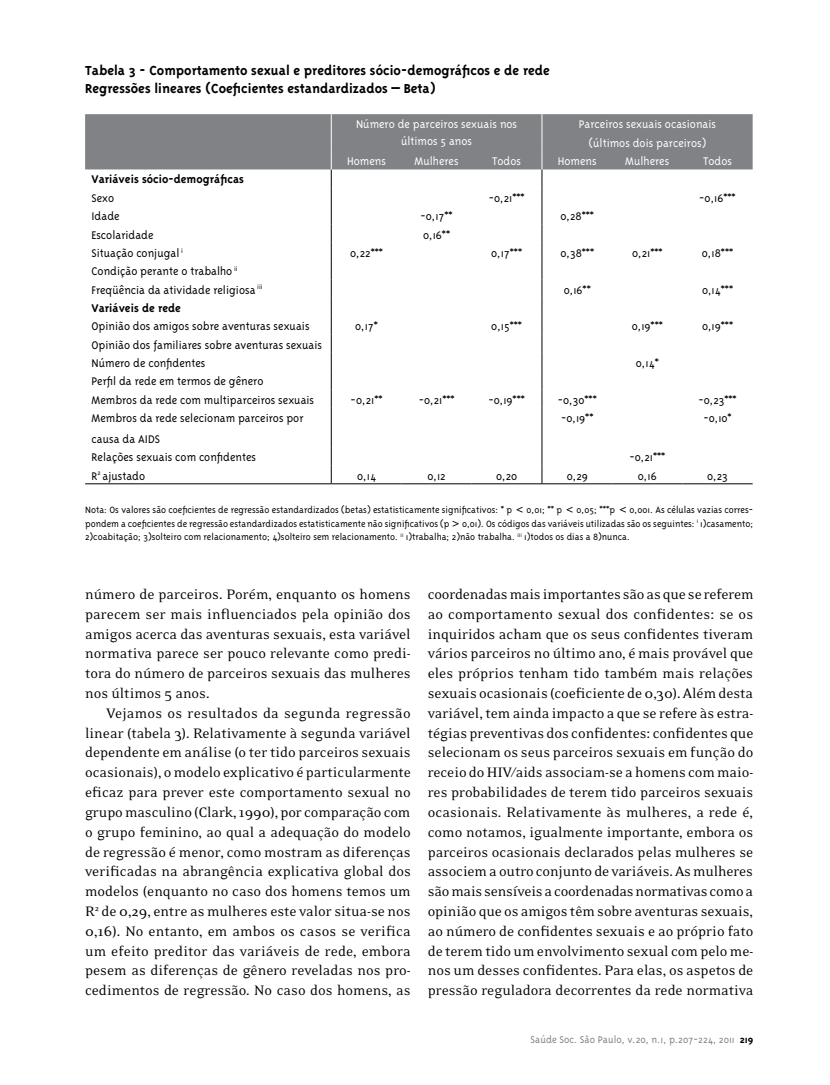
<style>
.page{position:relative;width:830px;height:1085px;background:#fff}
.page>*{position:absolute;margin:0;border:0;box-sizing:border-box;transform-origin:0 0}
.t1{font:15.75px/19.8px "Eidetic Neo";color:#000;text-align:justify}
.t2{font:700 15px/18px "Triplex";color:#000}
.t3{font:300 12.75px/18.3px "Triplex";color:#000}
.t4{font:300 12.75px/16.5px "Triplex";color:#fff;text-align:center}
.t5{font:700 12.75px "Triplex";color:#000}
.t6{font:300 11.25px "Triplex";color:#808285}
.t7{font:300 10.5px/13.5px "Triplex";color:#000}
.s1{font-family:"Verdana";font-weight:400}
.s2{font-style:inherit}
.s3{font-weight:700;color:#000}
</style>
<div class="page">
<div style="left:85px;top:114px;width:667px;height:55px;background:#808285"></div>
<hr style="left:85px;top:483px;width:246px;height:1px;background:#000">
<hr style="left:541px;top:483px;width:71px;height:1px;background:#000">
<hr style="left:612px;top:483px;width:70px;height:1px;background:#000">
<hr style="left:682px;top:483px;width:70px;height:1px;background:#000">
<hr style="left:331px;top:408px;width:1px;height:39px;background:#000">
<hr style="left:541px;top:408px;width:1px;height:39px;background:#000">
<svg style="left:331px;top:447px;width:1px;height:36px"></svg>
<svg style="left:541px;top:447px;width:1px;height:36px"></svg>
<hr style="left:331px;top:483px;width:70px;height:1px;background:#000">
<hr style="left:401px;top:483px;width:70px;height:1px;background:#000">
<hr style="left:471px;top:483px;width:70px;height:1px;background:#000">
<hr style="left:331px;top:114px;width:1px;height:37px;background:#fff">
<hr style="left:541px;top:114px;width:1px;height:37px;background:#fff">
<svg style="left:331px;top:151px;width:1px;height:257px"></svg>
<svg style="left:541px;top:151px;width:1px;height:257px"></svg>
<p class="t2" style="left:85px;top:61px;width:466px">Tabela 3 - Comportamento sexual e preditores sócio-demográficos e de rede<br>Regressões lineares (Coeficientes estandardizados – Beta)</p>
<p class="t4" style="left:356px;top:116px;width:163px">Número de parceiros sexuais nos últimos 5 anos</p>
<p class="t4" style="left:578px;top:115px;width:139px;line-height:18.6px">Parceiros sexuais ocasionais (últimos dois parceiros)</p>
<p class="t4" style="left:347px;top:153px;width:40px">Homens</p>
<p class="t4" style="left:414px;top:153px;width:46px">Mulheres</p>
<p class="t4" style="left:492px;top:153px;width:30px">Todos</p>
<p class="t4" style="left:557px;top:153px;width:40px">Homens</p>
<p class="t4" style="left:625px;top:153px;width:46px">Mulheres</p>
<p class="t4" style="left:702px;top:153px;width:30px">Todos</p>
<p class="t5" style="left:91px;top:172px;width:154px">Variáveis sócio-demográficas</p>
<p class="t3" style="left:91px;top:189px;width:24px">Sexo</p>
<p class="t3" style="left:488px;top:189px;width:37px">-0,21***</p>
<p class="t3" style="left:699px;top:189px;width:38px">-0,16***</p>
<p class="t3" style="left:91px;top:207px;width:30px">Idade</p>
<p class="t3" style="left:420px;top:207px;width:34px">-0,17**</p>
<p class="t3" style="left:560px;top:207px;width:35px">0,28***</p>
<p class="t3" style="left:91px;top:225px;width:64px">Escolaridade</p>
<p class="t3" style="left:423px;top:225px;width:28px">0,16**</p>
<p class="t3" style="left:91px;top:244px;width:93px">Situação conjugal <sup>i</sup></p>
<p class="t3" style="left:350px;top:244px;width:34px">0,22***</p>
<p class="t3" style="left:491px;top:244px;width:32px">0,17***</p>
<p class="t3" style="left:560px;top:244px;width:35px">0,38***</p>
<p class="t3" style="left:631px;top:244px;width:32px">0,21***</p>
<p class="t3" style="left:701px;top:244px;width:33px">0,18***</p>
<p class="t3" style="left:91px;top:262px;width:173px">Condição perante o trabalho <sup>ii<br></sup>Freqüência da atividade religiosa <sup>iii</sup></p>
<p class="t3" style="left:563px;top:280px;width:28px">0,16**</p>
<p class="t3" style="left:701px;top:280px;width:33px">0,14***</p>
<p class="t5" style="left:91px;top:300px;width:91px">Variáveis de rede</p>
<p class="t3" style="left:91px;top:317px;width:219px">Opinião dos amigos sobre aventuras sexuais</p>
<p class="t3" style="left:355px;top:317px;width:24px">0,17*</p>
<p class="t3" style="left:491px;top:317px;width:32px">0,15***</p>
<p class="t3" style="left:631px;top:317px;width:33px">0,19***</p>
<p class="t3" style="left:701px;top:317px;width:33px">0,19***</p>
<p class="t3" style="left:91px;top:335px;width:232px">Opinião dos familiares sobre aventuras sexuais<br>Número de confidentes</p>
<p class="t3" style="left:635px;top:353px;width:24px">0,14*</p>
<p class="t3" style="left:91px;top:372px;width:224px">Perfil da rede em termos de gênero<br>Membros da rede com multiparceiros sexuais</p>
<p class="t3" style="left:350px;top:390px;width:33px">-0,21**</p>
<p class="t3" style="left:418px;top:390px;width:37px">-0,21***</p>
<p class="t3" style="left:488px;top:390px;width:38px">-0,19***</p>
<p class="t3" style="left:557px;top:390px;width:40px">-0,30***</p>
<p class="t3" style="left:698px;top:390px;width:40px">-0,23***</p>
<p class="t3" style="left:91px;top:407px;width:213px;line-height:21px">Membros da rede selecionam parceiros por causa da AIDS</p>
<p class="t3" style="left:561px;top:408px;width:34px">-0,19**</p>
<p class="t3" style="left:703px;top:408px;width:30px">-0,10*</p>
<p class="t3" style="left:91px;top:448px;width:166px">Relações sexuais com confidentes</p>
<p class="t3" style="left:629px;top:448px;width:37px">-0,21***</p>
<p class="t3" style="left:91px;top:466px;width:55px">R<sup>2</sup> ajustado</p>
<p class="t3" style="left:357px;top:466px;width:20px">0,14</p>
<p class="t3" style="left:427px;top:466px;width:20px">0,12</p>
<p class="t3" style="left:496px;top:466px;width:23px">0,20</p>
<p class="t3" style="left:566px;top:466px;width:23px">0,29</p>
<p class="t3" style="left:637px;top:466px;width:20px">0,16</p>
<p class="t3" style="left:706px;top:466px;width:22px">0,23</p>
<p class="t7" style="left:85px;top:503px;width:669px">Nota: Os valores são coeficientes de regressão estandardizados (betas) estatisticamente significativos: * p <span class="s1">&lt;</span> 0,01; ** p <span class="s1">&lt;</span> 0,05; ***p <span class="s1">&lt;</span> 0,001. As células vazias corres&shy;pondem a coeficientes de regressão estandardizados estatisticamente não significativos (p <span class="s1">&gt;</span> 0,01). Os códigos das variáveis utilizadas são os seguintes: <sup>i</sup> 1)casamento;<br>2)coabitação; 3)solteiro com relacionamento; 4)solteiro sem relacionamento. <sup>ii</sup> 1)trabalha; 2)não trabalha. <sup>iii</sup> 1)todos os dias a 8)nunca.</p>
<p class="t1" style="left:85px;top:584px;width:327px">número de parceiros. Porém, enquanto os homens parecem ser mais influenciados pela opinião dos amigos acerca das aventuras sexuais, esta variável normativa parece ser pouco relevante como predi&shy;tora do número de parceiros sexuais das mulheres nos últimos 5 anos.</p>
<p class="t1" style="left:85px;top:703px;width:327px;text-indent:21px">Vejamos os resultados da segunda regressão linear (tabela 3). Relativamente à segunda variável dependente em análise (o ter tido parceiros sexuais ocasionais), o modelo explicativo é particularmente eficaz para prever este comportamento sexual no grupo masculino (Clark, <span class="s2">1990)</span>, por comparação com o grupo feminino, ao qual a adequação do modelo de regressão é menor, como mostram as diferenças verificadas na abrangência explicativa global dos modelos (enquanto no caso dos homens temos um R<sup>2</sup> de 0,29, entre as mulheres este valor situa-se nos 0,16). No entanto, em ambos os casos se verifica um efeito preditor das variáveis de rede, embora pesem as diferenças de gênero reveladas nos pro&shy;cedimentos de regressão. No caso dos homens, as</p>
<p class="t1" style="left:427px;top:584px;width:327px">coordenadas mais importantes são as que se referem ao comportamento sexual dos confidentes: se os inquiridos acham que os seus confidentes tiveram vários parceiros no último ano, é mais provável que eles próprios tenham tido também mais relações sexuais ocasionais (coeficiente de 0,30). Além desta variável, tem ainda impacto a que se refere às estra&shy;tégias preventivas dos confidentes: confidentes que selecionam os seus parceiros sexuais em função do receio do HIV/aids associam-se a homens com maio&shy;res probabilidades de terem tido parceiros sexuais ocasionais. Relativamente às mulheres, a rede é, como notamos, igualmente importante, embora os parceiros ocasionais declarados pelas mulheres se associem a outro conjunto de variáveis. As mulheres são mais sensíveis a coordenadas normativas como a opinião que os amigos têm sobre aventuras sexuais, ao número de confidentes sexuais e ao próprio fato de terem tido um envolvimento sexual com pelo me&shy;nos um desses confidentes. Para elas, os aspetos de pressão reguladora decorrentes da rede normativa</p>
<p class="t6" style="left:530px;top:1032px;width:224px">Saúde Soc. São Paulo, v.20, n.1, p.207-224, 2011 <span class="s3">219</span></p>
</div>
